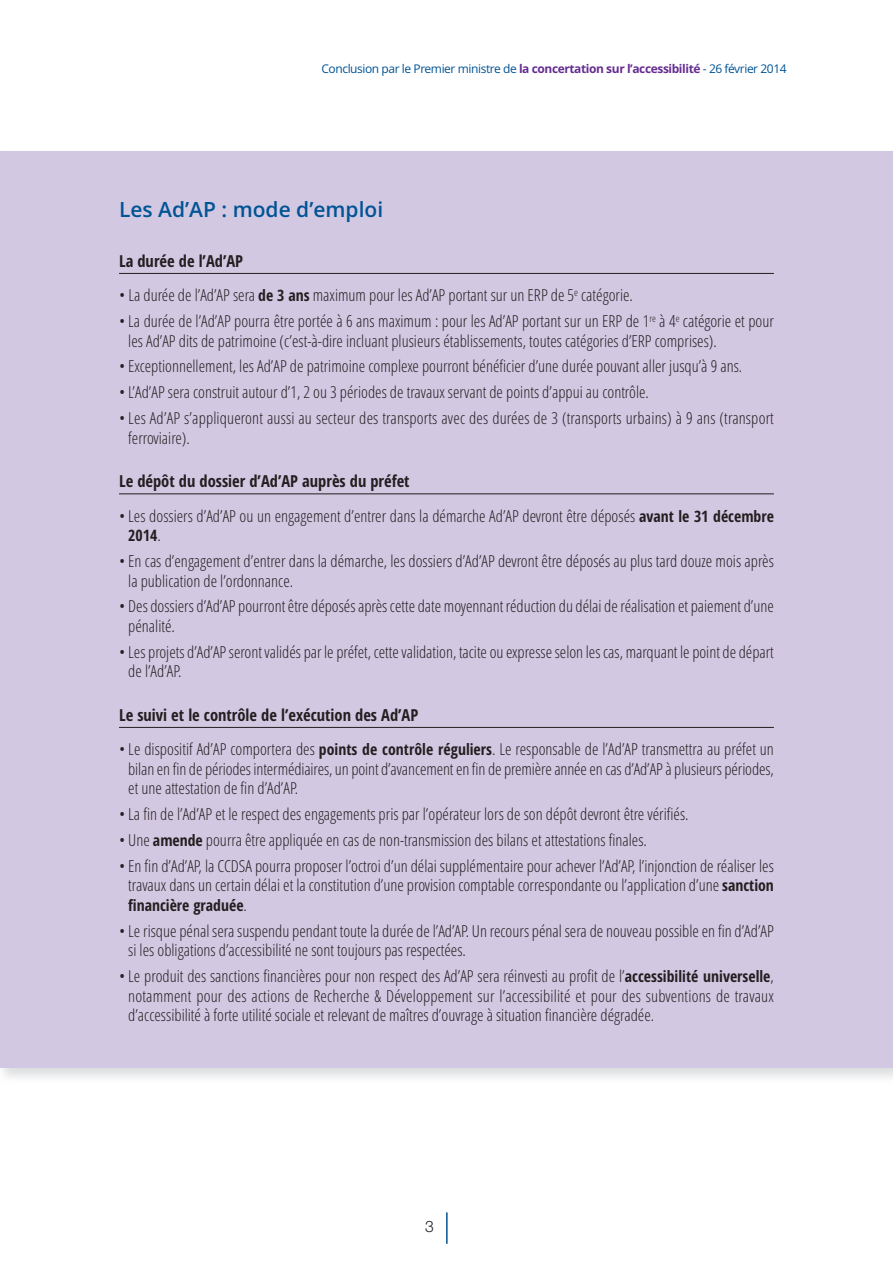
<style>
.page{position:relative;width:893px;height:1263px;background:#fff}
.page>*{position:absolute;margin:0;border:0;box-sizing:border-box;transform-origin:0 0}
.t1{font:600 21px "Open Sans";color:#005495}
.t2{font:300 condensed 16.5px/19.5px "Open Sans";color:#231f20}
.t3{font:700 condensed 16.5px "Open Sans";color:#231f20}
.t4{font:700 condensed 15.75px "Open Sans";color:#231f20}
.t5{font:300 15.75px "Helvetica Neue";color:#231f20}
.t6{font:12px "Open Sans";letter-spacing:-.035em;color:#005495}
.s1{font-weight:700;color:#652d91}
.s2{font-weight:700;font-size:15.75px}
.s3{font-weight:300;font-size:16.5px}
</style>
<div class="page">
<div style="left:0;top:152px;width:893px;height:916px;background:#d3c8e2"></div>
<hr style="left:446px;top:1212px;width:2px;height:32px;background:#005495">
<hr style="left:119px;top:273px;width:655px;height:1px;background:#231f20">
<hr style="left:119px;top:494px;width:655px;height:1px;background:#231f20">
<hr style="left:119px;top:727px;width:655px;height:1px;background:#231f20">
<p class="t6" style="left:321px;top:62px;width:467px">Conclusion par le Premier ministre de <span class="s1">la concertation sur l’accessibilité</span> - 26 février 2014</p>
<p class="t1" style="left:119px;top:197px;width:266px">Les Ad’AP : mode d’emploi</p>
<p class="t3" style="left:119px;top:251px;width:126px">La durée de l’Ad’AP</p>
<p class="t2" style="left:119px;top:286px;width:515px">• La durée de l’Ad’AP sera <span class="s2">de 3 ans</span> maximum pour les Ad’AP portant sur un ERP de 5<sup>e</sup> catégorie.</p>
<p class="t2" style="left:128px;top:312px;width:647px;text-indent:-9px">• La durée de l’Ad’AP pourra être portée à 6 ans maximum : pour les Ad’AP portant sur un ERP de 1<sup>re</sup> à 4<sup>e</sup> catégorie et pour les Ad’AP dits de patrimoine (c’est-à-dire incluant plusieurs établissements, toutes catégories d’ERP comprises).</p>
<p class="t2" style="left:119px;top:357px;width:625px">• Exceptionnellement, les Ad’AP de patrimoine complexe pourront bénéficier d’une durée pouvant aller jusqu’à 9 ans.</p>
<p class="t2" style="left:119px;top:383px;width:531px">• L’Ad’AP sera construit autour d’1, 2 ou 3 périodes de travaux servant de points d’appui au contrôle.</p>
<p class="t2" style="left:128px;top:409px;width:647px;text-indent:-9px">• Les Ad’AP s’appliqueront aussi au secteur des transports avec des durées de 3 (transports urbains) à 9 ans (transport ferroviaire).</p>
<p class="t3" style="left:119px;top:472px;width:292px">Le dépôt du dossier d’Ad’AP auprès du préfet</p>
<p class="t2" style="left:119px;top:506px;width:656px">• Les dossiers d’Ad’AP ou un engagement d’entrer dans la démarche Ad’AP devront être déposés <span class="s2">avant le 31 décembre</span></p>
<p class="t4" style="left:128px;top:526px;width:34px">2014<span class="s3">.</span></p>
<p class="t2" style="left:128px;top:552px;width:647px;text-indent:-9px">• En cas d’engagement d’entrer dans la démarche, les dossiers d’Ad’AP devront être déposés au plus tard douze mois après la publication de l’ordonnance.</p>
<p class="t2" style="left:128px;top:597px;width:647px;text-indent:-9px">• Des dossiers d’Ad’AP pourront être déposés après cette date moyennant réduction du délai de réalisation et paiement d’une pénalité.</p>
<p class="t2" style="left:128px;top:642px;width:647px;text-indent:-9px">• Les projets d’Ad’AP seront validés par le préfet, cette validation, tacite ou expresse selon les cas, marquant le point de départ de l’Ad’AP.</p>
<p class="t3" style="left:119px;top:705px;width:301px">Le suivi et le contrôle de l’exécution des Ad’AP</p>
<p class="t2" style="left:128px;top:740px;width:647px;text-align:justify;text-indent:-9px">• Le dispositif Ad’AP comportera des <span class="s2">points de contrôle réguliers</span>. Le responsable de l’Ad’AP transmettra au préfet un bilan en fin de périodes intermédiaires, un point d’avancement en fin de première année en cas d’Ad’AP à plusieurs périodes, et une attestation de fin d’Ad’AP.</p>
<p class="t2" style="left:119px;top:805px;width:571px">• La fin de l’Ad’AP et le respect des engagements pris par l’opérateur lors de son dépôt devront être vérifiés.</p>
<p class="t2" style="left:119px;top:830px;width:529px">• Une <span class="s2">amende</span> pourra être appliquée en cas de non-transmission des bilans et attestations finales.</p>
<p class="t2" style="left:119px;top:856px;width:656px;text-align:center">• En fin d’Ad’AP, la CCDSA pourra proposer l’octroi d’un délai supplémentaire pour achever l’Ad’AP, l’injonction de réaliser les travaux dans un certain délai et la constitution d’une provision comptable correspondante ou l’application d’une <span class="s2">sanction</span></p>
<p class="t4" style="left:128px;top:896px;width:120px">financière graduée<span class="s3">.</span></p>
<p class="t2" style="left:128px;top:921px;width:647px;text-indent:-9px">• Le risque pénal sera suspendu pendant toute la durée de l’Ad’AP. Un recours pénal sera de nouveau possible en fin d’Ad’AP si les obligations d’accessibilité ne sont toujours pas respectées.</p>
<p class="t2" style="left:128px;top:967px;width:647px;text-align:justify;text-indent:-9px">• Le produit des sanctions financières pour non respect des Ad’AP sera réinvesti au profit de l’<span class="s2">accessibilité universelle</span>, notamment pour des actions de Recherche &amp; Développement sur l’accessibilité et pour des subventions de travaux d’accessibilité à forte utilité sociale et relevant de maîtres d’ouvrage à situation financière dégradée.</p>
<p class="t5" style="left:425px;top:1221px;width:10px">3</p>
</div>
